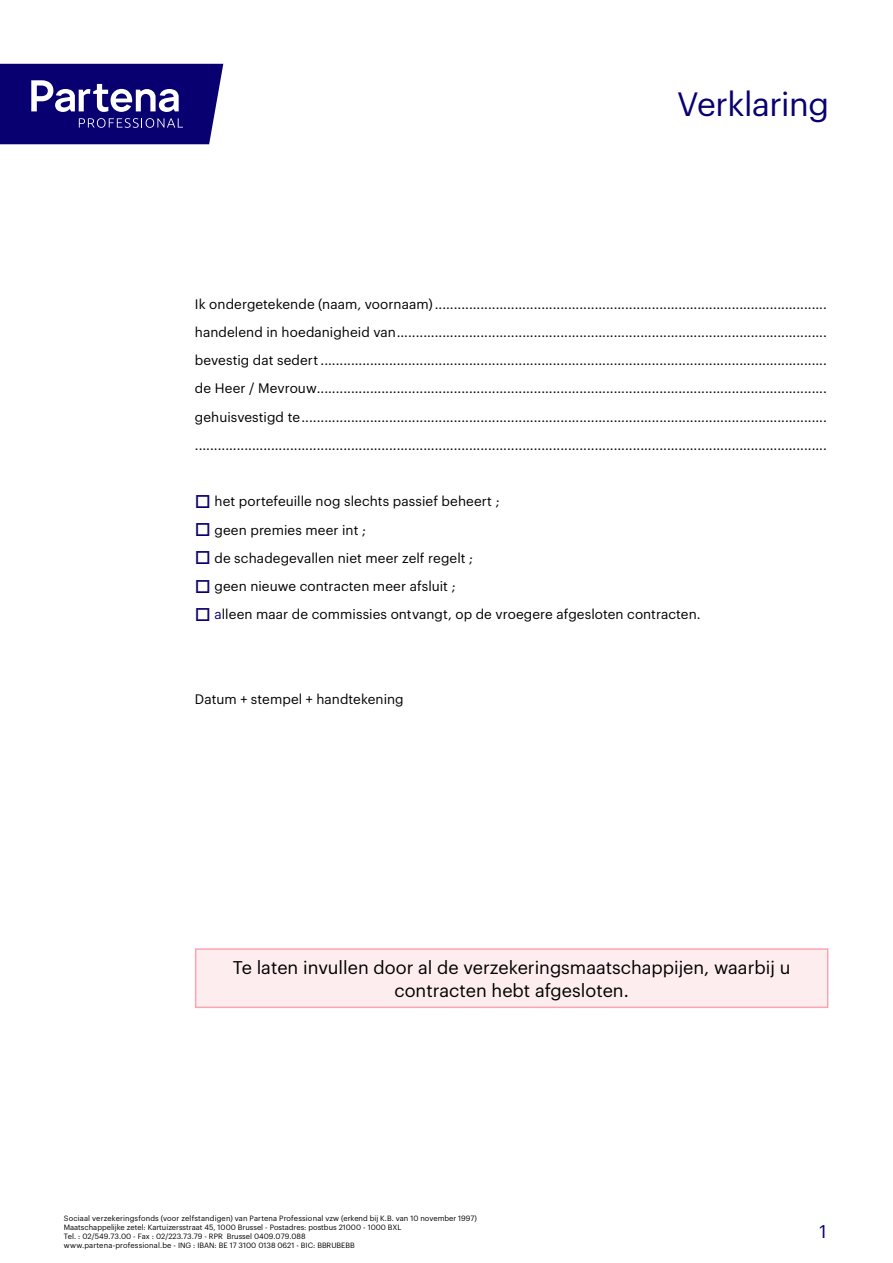
<style>
.page{position:relative;width:893px;height:1263px;background:#fff}
.page>*{position:absolute;margin:0;border:0;box-sizing:border-box;transform-origin:0 0}
.t1{font:33px "Graphik";letter-spacing:-.015em;color:#080070}
.BODY{font:18px/22.5px "Graphik";color:#000;text-align:center}
.t2{font:18px "Graphik";color:#080070}
.BODY-2{font:13.5px "Graphik";letter-spacing:.005em;color:#000}
.t3{font:7.5px/9px "Graphik";color:#000}
.s1{color:#080070}
</style>
<div class="page">
<svg style="left:0;top:64px;width:223px;height:80px;background:#2c2585"></svg>
<div style="left:196px;top:949px;width:632px;height:58px;background:#feedef"></div>
<div style="left:195px;top:948px;width:633px;height:60px;border:2px solid #fba5b1"></div>
<p class="t1" style="left:677px;top:79px;width:153px">Verklaring</p>
<p class="BODY-2" style="left:195px;top:294px;width:633px">Ik ondergetekende (naam, voornaam).......................................................................................................</p>
<p class="BODY-2" style="left:195px;top:322px;width:633px">handelend in hoedanigheid van.................................................................................................................</p>
<p class="BODY-2" style="left:195px;top:350px;width:633px">bevestig dat sedert .....................................................................................................................................</p>
<p class="BODY-2" style="left:195px;top:378px;width:633px">de Heer / Mevrouw......................................................................................................................................</p>
<p class="BODY-2" style="left:195px;top:407px;width:633px">gehuisvestigd te..........................................................................................................................................</p>
<p class="BODY-2" style="left:195px;top:435px;width:633px">......................................................................................................................................................................</p>
<p class="BODY-2" style="left:195px;top:491px;width:306px"><span class="s1">□</span> het portefeuille nog slechts passief beheert ;</p>
<p class="BODY-2" style="left:195px;top:520px;width:173px"><span class="s1">□</span> geen premies meer int ;</p>
<p class="BODY-2" style="left:195px;top:548px;width:280px"><span class="s1">□</span> de schadegevallen niet meer zelf regelt ;</p>
<p class="BODY-2" style="left:195px;top:576px;width:262px"><span class="s1">□</span> geen nieuwe contracten meer afsluit ;</p>
<p class="BODY-2" style="left:195px;top:604px;width:507px"><span class="s1">□ a</span>lleen maar de commissies ontvangt, op de vroegere afgesloten contracten.</p>
<p class="BODY-2" style="left:195px;top:689px;width:210px">Datum + stempel + handtekening</p>
<p class="BODY" style="left:233px;top:955px;width:559px">Te laten invullen door al de verzekeringsmaatschappijen, waarbij u contracten hebt afgesloten.</p>
<p class="t3" style="left:64px;top:1213px;width:415px">Sociaal verzekeringsfonds (voor zelfstandigen) van Partena Professional vzw (erkend bij K.B. van 10 november 1997)<br>Maatschappelijke zetel: Kartuizersstraat 45, 1000 Brussel - Postadres: postbus 21000 - 1000 BXL<br>Tel. : 02/549.73.00 - Fax : 02/223.73.79 - RPR Brussel 0409.079.088<br>www.partena-professional.be - ING : IBAN: BE 17 3100 0138 0621 - BIC: BBRUBEBB</p>
<h2 class="t2" style="left:819px;top:1218px;width:9px">1</h2>
</div>
